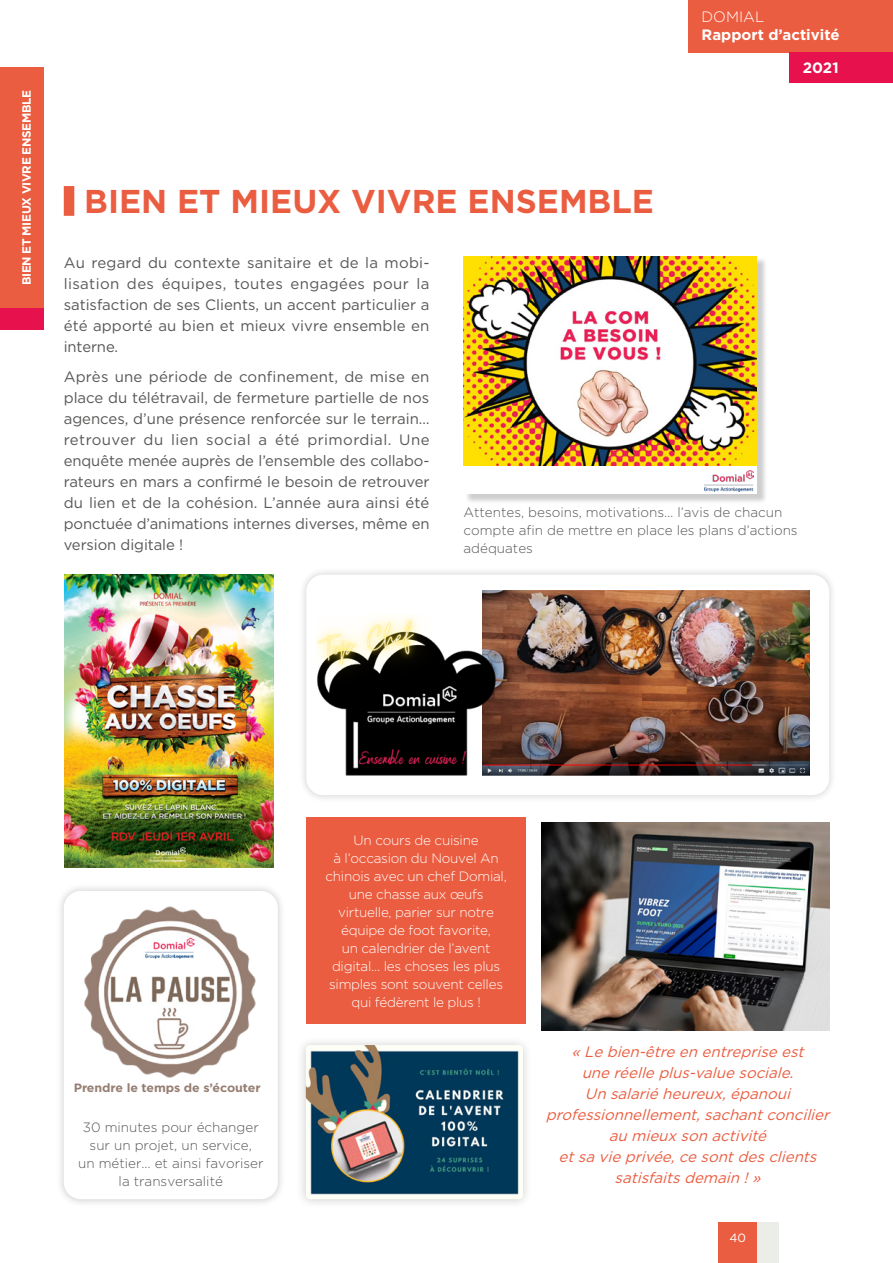
<style>
.page{position:relative;width:893px;height:1263px;background:#fff}
.page>*{position:absolute;margin:0;border:0;box-sizing:border-box;transform-origin:0 0}
.t1{font:700 33px "Gotham";color:#eb5d40}
.t2{font:15px/21px "Gotham";letter-spacing:-.005em;color:#575756;text-align:justify}
.t3{font:italic 15px/21px "Gotham";color:#eb5d40;text-align:center}
.t4{font:700 15px "Gotham";color:#fff}
.t5{font:300 15px "Gotham";color:#fff}
.t6{font:300 13.5px/18px "Gotham";letter-spacing:-.02em;color:#fff;text-align:center}
.t7{font:300 13.5px/18px "Gotham";color:#575756}
.t8{font:700 12px "Gotham";letter-spacing:-.005em;color:#967e72;scale:1.04 1}
.t9{font:700 12px "Gotham";letter-spacing:-.03em;color:#fff}
.t10{font:12px "Gotham";color:#fff}
</style>
<div class="page">
<div style="left:298px;top:566px;width:539px;height:237px;background:#f5f5f5"></div>
<div style="left:306px;top:575px;width:523px;height:220px;background:#fff;border-radius:17px"></div>
<div style="left:56px;top:883px;width:230px;height:324px;background:#000;opacity:.2"></div>
<div style="left:64px;top:891px;width:214px;height:308px;background:#fff;border-radius:17px"></div>
<div style="left:64px;top:186px;width:10px;height:30px;background:#eb5d40"></div>
<div style="left:306px;top:817px;width:220px;height:206px;background:#eb5d40"></div>
<div style="left:465px;top:257px;width:302px;height:247px;background:#000;opacity:.2"></div>
<div style="left:463px;top:255px;width:294px;height:239px;background:#fff"></div>
<img style="left:463px;top:257px;width:294px;height:208px">
<img style="left:704px;top:470px;width:50px;height:22px">
<div style="left:296px;top:1035px;width:237px;height:174px;background:#000;opacity:.2"></div>
<img style="left:306px;top:1045px;width:217px;height:154px">
<img style="left:483px;top:591px;width:327px;height:184px">
<img style="left:541px;top:823px;width:288px;height:208px">
<img style="left:65px;top:575px;width:209px;height:293px">
<img style="left:84px;top:906px;width:172px;height:172px">
<img style="left:316px;top:615px;width:180px;height:160px">
<div style="left:0;top:67px;width:44px;height:242px;background:#eb5d40"></div>
<div style="left:757px;top:1222px;width:21px;height:41px;background:#eaede8"></div>
<div style="left:719px;top:1222px;width:38px;height:41px;background:#eb5d40"></div>
<div style="left:0;top:309px;width:44px;height:21px;background:#e6114d"></div>
<div style="left:688px;top:0;width:205px;height:52px;background:#eb5d40"></div>
<div style="left:789px;top:52px;width:104px;height:30px;background:#e6114d"></div>
<p class="t9" style="left:19px;top:285px;width:197px;rotate:-90deg">BIEN ET MIEUX VIVRE ENSEMBLE</p>
<h1 class="t1" style="left:84px;top:179px;width:571px">BIEN ET MIEUX VIVRE ENSEMBLE</h1>
<p class="t5" style="left:702px;top:7px;width:64px">DOMIAL</p>
<p class="t4" style="left:702px;top:24px;width:139px">Rapport d’activité</p>
<p class="t4" style="left:803px;top:58px;width:37px">2021</p>
<p class="t2" style="left:64px;top:252px;width:367px">Au regard du contexte sanitaire et de la mobi&shy;lisation des équipes, toutes engagées pour la satisfaction de ses Clients, un accent particulier a été apporté au bien et mieux vivre ensemble en interne.</p>
<p class="t2" style="left:64px;top:366px;width:367px">Après une période de confinement, de mise en place du télétravail, de fermeture partielle de nos agences, d’une présence renforcée sur le terrain… retrouver du lien social a été primordial. Une enquête menée auprès de l’ensemble des collabo&shy;rateurs en mars a confirmé le besoin de retrouver du lien et de la cohésion. L’année aura ainsi été ponctuée d’animations internes diverses, même en version digitale !</p>
<p class="t7" style="left:463px;top:503px;width:336px">Attentes, besoins, motivations… l’avis de chacun compte afin de mettre en place les plans d’actions adéquates</p>
<p class="t8" style="left:74px;top:1080px;width:181px">Prendre le temps de s’écouter</p>
<p class="t7" style="left:78px;top:1117px;width:187px;text-align:center">30 minutes pour échanger sur un projet, un service,<br>un métier… et ainsi favoriser la transversalité</p>
<p class="t6" style="left:325px;top:830px;width:183px">Un cours de cuisine<br>à l’occasion du Nouvel An chinois avec un chef Domial, une chasse aux œufs virtuelle, parier sur notre équipe de foot favorite,<br>un calendrier de l’avent digital… les choses les plus simples sont souvent celles qui fédèrent le plus !</p>
<p class="t3" style="left:546px;top:1041px;width:290px">«Lebien-êtreenentrepriseest uneréelleplus-valuesociale.<br>Unsalariéheureux,épanoui professionnellement,sachantconcilier aumieuxsonactivité etsavieprivée,cesontdesclients satisfaitsdemain!»</p>
<p class="t10" style="left:729px;top:1230px;width:18px">40</p>
</div>
